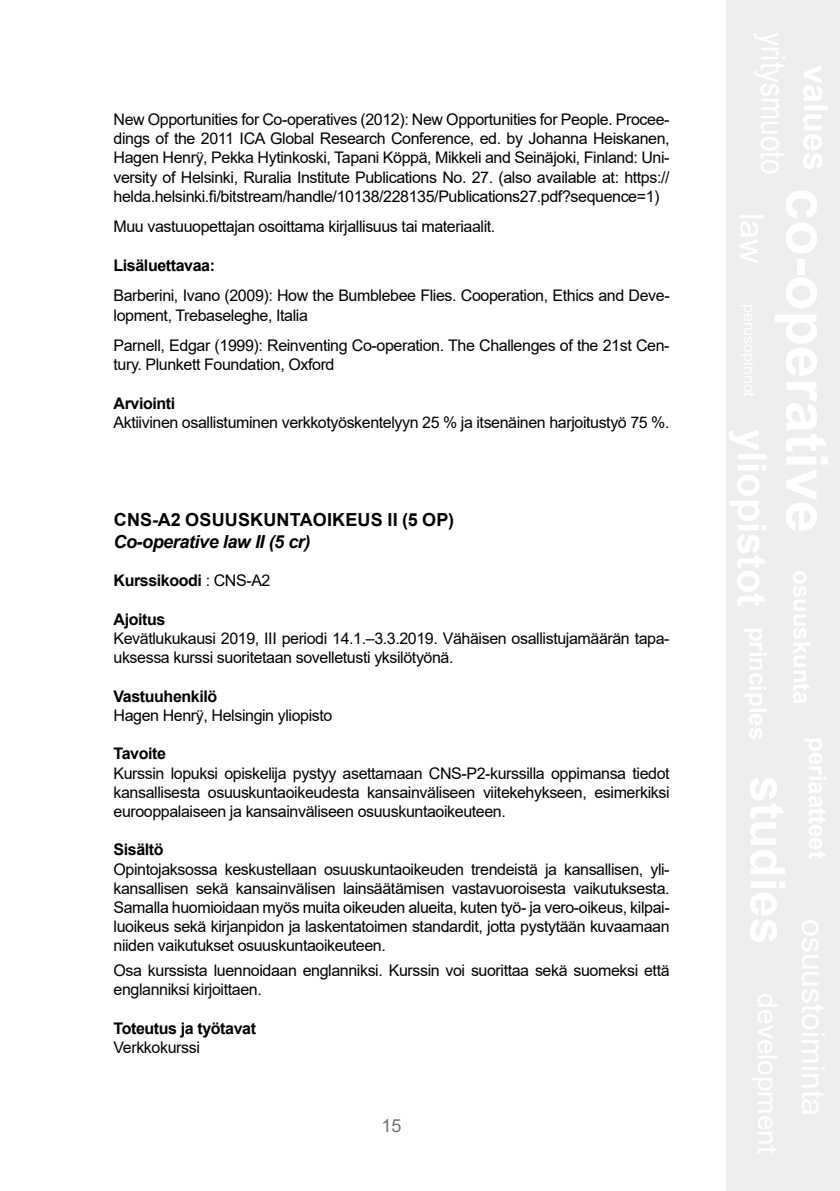
<style>
.page{position:relative;width:840px;height:1191px;background:#fff}
.page>*{position:absolute;margin:0;border:0;box-sizing:border-box;transform-origin:0 0}
.t1{font:700 18px "Arial";letter-spacing:.01em;color:#000}
.t2{font:italic 700 18px "Arial";letter-spacing:-.025em;color:#000}
.t3{font:18px "Arial";color:#706f6f}
.t4{font:16px/19.2px "Arial";letter-spacing:-.025em;color:#000}
.t5{font:700 16px "Arial";letter-spacing:-.025em;color:#000}
.s1{font-weight:400}
</style>
<div class="page">
<div style="left:726px;top:0;width:113px;height:1191px;background:#ededed"></div>
<p class="t4" style="left:113px;top:110px;width:557px;text-align:justify">New Opportunities for Co-operatives (2012): New Opportunities for People. Procee&shy;dings of the 2011 ICA Global Research Conference, ed. by Johanna Heiskanen, Hagen Henrÿ, Pekka Hytinkoski, Tapani Köppä, Mikkeli and Seinäjoki, Finland: Uni&shy;versity of Helsinki, Ruralia Institute Publications No. 27. (also available at: https:// helda.helsinki.fi/bitstream/handle/10138/228135/Publications27.pdf?sequence=1)</p>
<p class="t4" style="left:113px;top:217px;width:383px">Muu vastuuopettajan osoittama kirjallisuus tai materiaalit.</p>
<p class="t5" style="left:113px;top:254px;width:103px">Lisäluettavaa:</p>
<p class="t4" style="left:113px;top:286px;width:557px">Barberini, Ivano (2009): How the Bumblebee Flies. Cooperation, Ethics and Deve&shy;lopment, Trebaseleghe, Italia</p>
<p class="t4" style="left:113px;top:336px;width:557px">Parnell, Edgar (1999): Reinventing Co-operation. The Challenges of the 21st Cen&shy;tury. Plunkett Foundation, Oxford</p>
<p class="t5" style="left:113px;top:392px;width:63px">Arviointi</p>
<p class="t4" style="left:113px;top:413px;width:557px">Aktiivinen osallistuminen verkkotyöskentelyyn 25 % ja itsenäinen harjoitustyö 75 %.</p>
<p class="t1" style="left:114px;top:507px;width:342px">CNS-A2 OSUUSKUNTAOIKEUS II (5 OP)</p>
<p class="t2" style="left:113px;top:530px;width:198px">Co-operative law II (5 cr)</p>
<p class="t5" style="left:113px;top:569px;width:158px">Kurssikoodi <span class="s1">: CNS-A2</span></p>
<p class="t5" style="left:113px;top:608px;width:53px">Ajoitus</p>
<p class="t4" style="left:113px;top:629px;width:557px">Kevätlukukausi 2019, III periodi 14.1.–3.3.2019. Vähäisen osallistujamäärän tapa&shy;uksessa kurssi suoritetaan sovelletusti yksilötyönä.</p>
<p class="t5" style="left:113px;top:685px;width:105px">Vastuuhenkilö</p>
<p class="t4" style="left:113px;top:705px;width:220px">Hagen Henrÿ, Helsingin yliopisto</p>
<p class="t5" style="left:113px;top:742px;width:54px">Tavoite</p>
<p class="t4" style="left:113px;top:763px;width:557px;text-align:justify">Kurssin lopuksi opiskelija pystyy asettamaan CNS-P2-kurssilla oppimansa tiedot kansallisesta osuuskuntaoikeudesta kansainväliseen viitekehykseen, esimerkiksi eurooppalaiseen ja kansainväliseen osuuskuntaoikeuteen.</p>
<p class="t5" style="left:113px;top:838px;width:52px">Sisältö</p>
<p class="t4" style="left:113px;top:859px;width:557px;text-align:justify">Opintojaksossa keskustellaan osuuskuntaoikeuden trendeistä ja kansallisen, yli&shy;kansallisen sekä kansainvälisen lainsäätämisen vastavuoroisesta vaikutuksesta.<br>Samalla huomioidaan myös muita oikeuden alueita, kuten työ- ja vero-oikeus, kilpai&shy;luoikeus sekä kirjanpidon ja laskentatoimen standardit, jotta pystytään kuvaamaan niiden vaikutukset osuuskuntaoikeuteen.</p>
<p class="t4" style="left:113px;top:961px;width:557px">Osa kurssista luennoidaan englanniksi. Kurssin voi suorittaa sekä suomeksi että englanniksi kirjoittaen.</p>
<p class="t5" style="left:113px;top:1017px;width:144px">Toteutus ja työtavat</p>
<p class="t4" style="left:113px;top:1037px;width:88px">Verkkokurssi</p>
<p class="t3" style="left:381px;top:1113px;width:22px">15</p>
</div>
